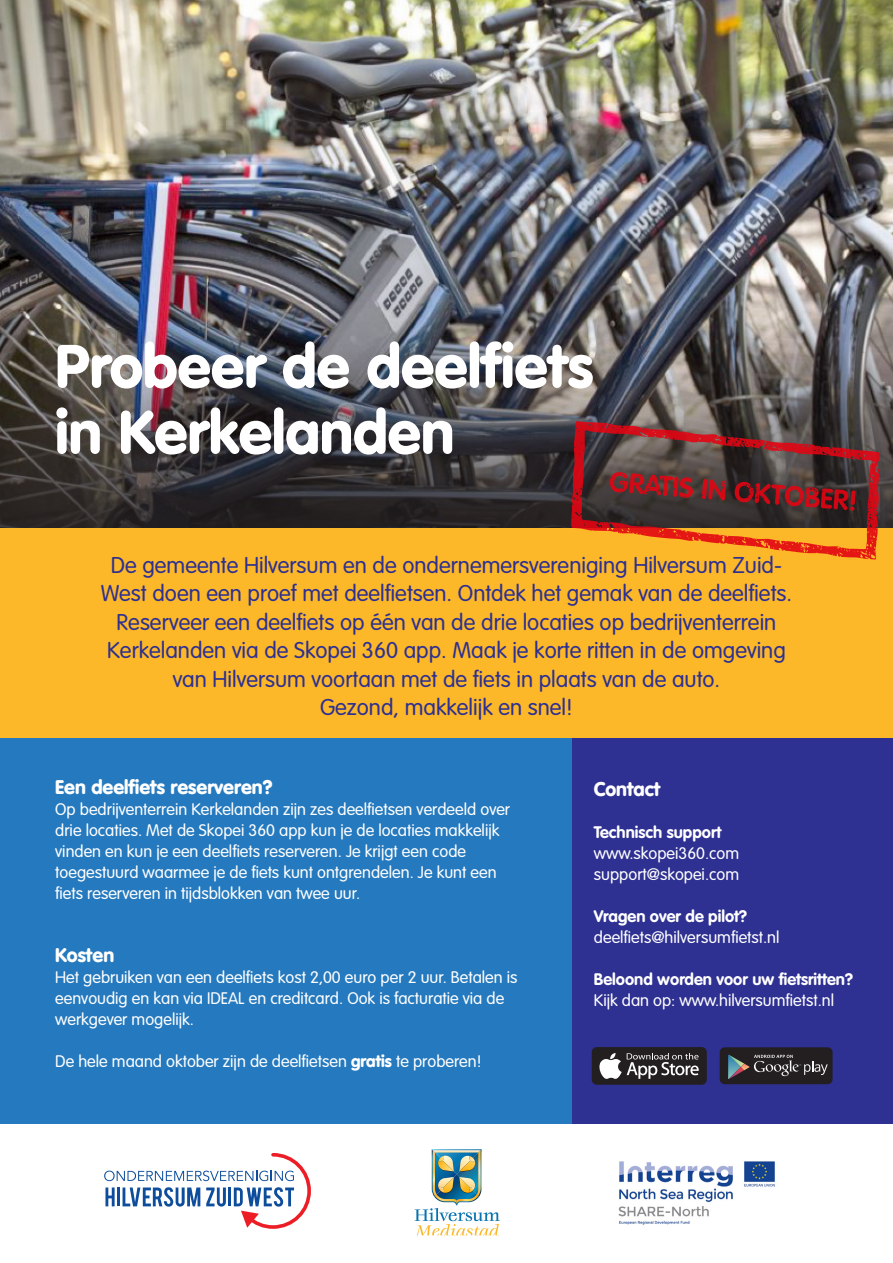
<style>
.page{position:relative;width:893px;height:1263px;background:#fff}
.page>*{position:absolute;margin:0;border:0;box-sizing:border-box;transform-origin:0 0}
.titel{font:900 60px/66px "VAG Rounded";color:#fff}
.citaat{font:300 22.5px/28.5px "VAG Rounded";color:#2e3092;text-align:center}
.t1{font:900 19.5px "VAG Rounded";color:#fff}
.t2{font:300 16.5px/21px "VAG Rounded";color:#fff}
.t3{font:700 16.5px "VAG Rounded";color:#fff}
.s1{font-weight:900}
</style>
<div class="page">
<img style="left:0;top:0;width:893px;height:528px">
<div style="left:0;top:528px;width:893px;height:227px;background:#fcb828"></div>
<div style="left:0;top:738px;width:573px;height:385px;background:#2579be"></div>
<div style="left:573px;top:738px;width:320px;height:385px;background:#2e3092"></div>
<svg style="left:104px;top:1153px;width:207px;height:76px"></svg>
<img style="left:414px;top:1149px;width:86px;height:86px">
<img style="left:618px;top:1161px;width:157px;height:64px">
<div style="left:592px;top:1047px;width:115px;height:38px;background:#231f20;border-radius:5px"></div>
<svg style="left:599px;top:1053px;width:100px;height:26px"></svg>
<div style="left:720px;top:1047px;width:112px;height:37px;background:#231f20;border-radius:5px"></div>
<svg style="left:728px;top:1055px;width:100px;height:24px"></svg>
<svg style="left:571px;top:421px;width:309px;height:139px"></svg>
<p class="titel" style="left:55px;top:332px;width:540px">Probeer de deelfiets in Kerkelanden</p>
<p class="citaat" style="left:101px;top:550px;width:693px">De gemeente Hilversum en de ondernemersvereniging Hilversum Zuid-West doen een proef met deelfietsen. Ontdek het gemak van de deelfiets.<br>Reserveer een deelfiets op één van de drie locaties op bedrijventerrein Kerkelanden via de Skopei 360 app. Maak je korte ritten in de omgeving van Hilversum voortaan met de fiets in plaats van de auto.</p>
<p class="citaat" style="left:320px;top:693px;width:254px">Gezond, makkelijk en snel!</p>
<p class="t1" style="left:55px;top:776px;width:219px">Een deelfiets reserveren?</p>
<p class="t2" style="left:55px;top:799px;width:456px">Op bedrijventerrein Kerkelanden zijn zes deelfietsen verdeeld over drie locaties. Met de Skopei 360 app kun je de locaties makkelijk vinden en kun je een deelfiets reserveren. Je krijgt een code toegestuurd waarmee je de fiets kunt ontgrendelen. Je kunt een</p>
<p class="t2" style="left:55px;top:883px;width:306px">fiets reserveren in tijdsblokken van twee uur.</p>
<p class="t1" style="left:55px;top:944px;width:60px">Kosten</p>
<p class="t2" style="left:55px;top:967px;width:464px">Het gebruiken van een deelfiets kost 2,00 euro per 2 uur. Betalen is eenvoudig en kan via IDEAL en creditcard. Ook is facturatie via de werkgever mogelijk.</p>
<p class="t2" style="left:55px;top:1051px;width:428px">De hele maand oktober zijn de deelfietsen <span class="s1">gratis</span> te proberen!</p>
<p class="t1" style="left:594px;top:778px;width:68px">Contact</p>
<p class="t3" style="left:594px;top:823px;width:129px">Technisch support</p>
<p class="t2" style="left:594px;top:843px;width:147px">www.skopei360.com</p>
<p class="t2" style="left:594px;top:864px;width:147px">support@skopei.com</p>
<p class="t3" style="left:594px;top:907px;width:155px">Vragen over de pilot?</p>
<p class="t2" style="left:594px;top:927px;width:187px">deelfiets@hilversumfietst.nl</p>
<p class="t3" style="left:594px;top:970px;width:261px">Beloond worden voor uw fietsritten?</p>
<p class="t2" style="left:594px;top:990px;width:242px">Kijk dan op: www.hilversumfietst.nl</p>
</div>
